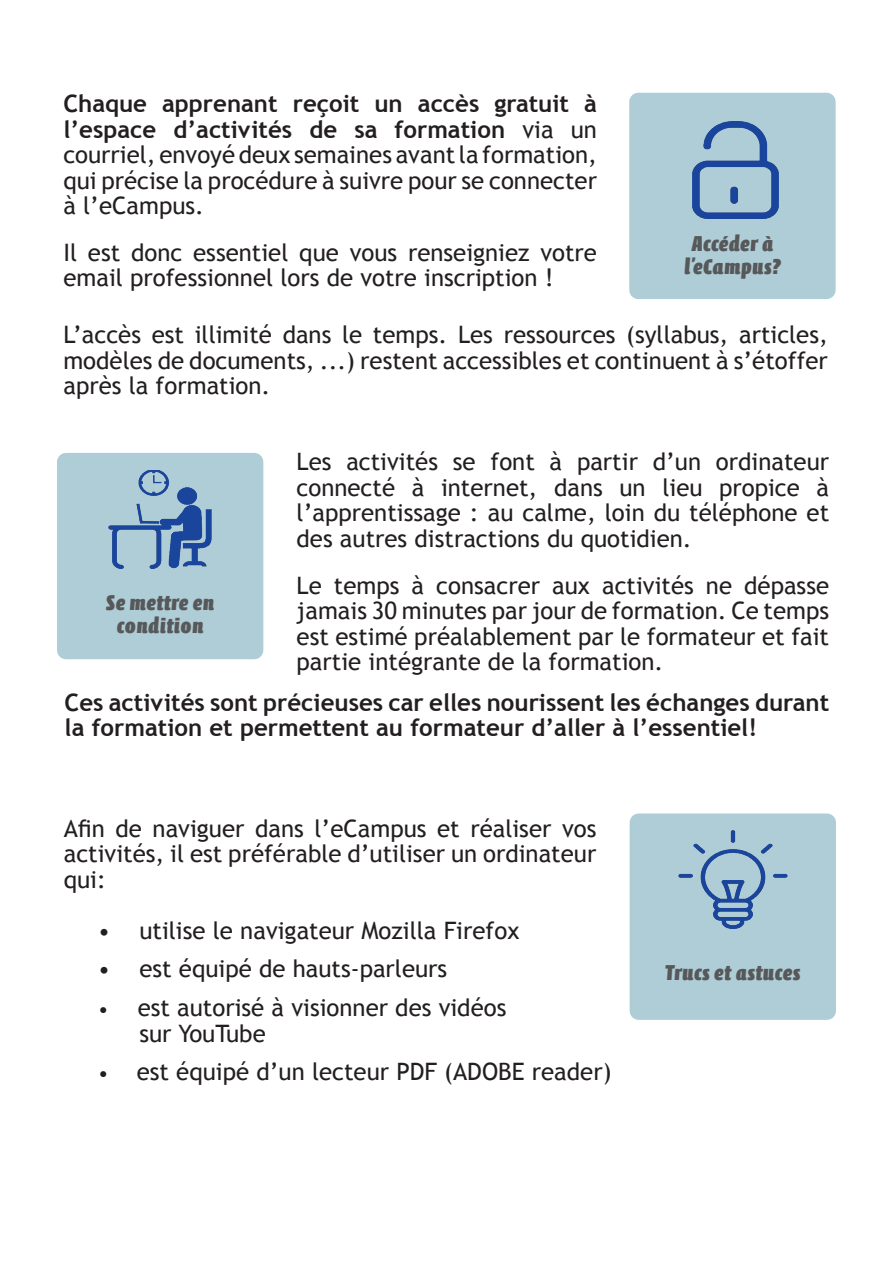
<style>
.page{position:relative;width:893px;height:1263px;background:#fff}
.page>*{position:absolute;margin:0;border:0;box-sizing:border-box;transform-origin:0 0}
.t1{font:24px/25.5px "Trebuchet MS";color:#231f20;text-align:justify}
.t2{font:700 24px/25.5px "Trebuchet MS";color:#231f20}
.t3{font:900 21.6px/23.1px "Calcite Pro";letter-spacing:.02em;color:#57585a;text-align:center}
.s1{font-weight:700}
.s2{font-size:21px}
</style>
<div class="page">
<div style="left:638px;top:102px;width:189px;height:188px;background:#afcdd6"></div>
<div style="left:629px;top:93px;width:207px;height:206px;border:18px solid #afcdd6"></div>
<img style="left:692px;top:122px;width:87px;height:97px">
<div style="left:639px;top:822px;width:188px;height:189px;background:#afcdd6"></div>
<div style="left:630px;top:813px;width:206px;height:207px;border:18px solid #afcdd6"></div>
<img style="left:676px;top:831px;width:113px;height:98px">
<div style="left:66px;top:462px;width:188px;height:188px;background:#afcdd6"></div>
<div style="left:57px;top:453px;width:206px;height:206px;border:18px solid #afcdd6"></div>
<img style="left:104px;top:470px;width:113px;height:98px">
<p class="t1" style="left:63px;top:91px;width:535px"><span class="s1">Chaque apprenant reçoit un accès gratuit à l’espace d’activités de sa formation</span> via un courriel, envoyé deux semaines avant la formation, qui précise la procédure à suivre pour se connecter à l’eCampus.</p>
<p class="t1" style="left:63px;top:240px;width:535px">Il est donc essentiel que vous renseigniez votre email professionnel lors de votre inscription !</p>
<p class="t3" style="left:684px;top:232px;width:98px">Accéder à l’eCampus?</p>
<p class="t1" style="left:63px;top:322px;width:766px">L’accès est illimité dans le temps. Les ressources (syllabus, articles, modèles de documents, ...) restent accessibles et continuent à s’étoffer après la formation.</p>
<p class="t1" style="left:297px;top:449px;width:534px">Les activités se font à partir d’un ordinateur connecté à internet, dans un lieu propice à l’apprentissage : au calme, loin du téléphone et des autres distractions du quotidien.</p>
<p class="t1" style="left:297px;top:573px;width:534px">Le temps à consacrer aux activités ne dépasse jamais 30 minutes par jour de formation. Ce temps est estimé préalablement par le formateur et fait partie intégrante de la formation.</p>
<p class="t2" style="left:65px;top:690px;width:766px">Ces activités sont précieuses car elles nourissent les échanges durant la formation et permettent au formateur d’aller à l’essentiel!</p>
<p class="t3" style="left:106px;top:591px;width:110px">Se mettre en condition</p>
<p class="t1" style="left:64px;top:816px;width:534px">Afin de naviguer dans l’eCampus et réaliser vos activités, il est préférable d’utiliser un ordinateur qui:</p>
<p class="t1" style="left:98px;top:918px;width:423px">• utilise le navigateur Mozilla Firefox</p>
<p class="t1" style="left:98px;top:956px;width:351px">• est équipé de hauts-parleurs</p>
<p class="t1" style="left:139px;top:995px;width:368px;text-indent:-42px"><span class="s2">•</span> est autorisé à visionner des vidéos sur YouTube</p>
<p class="t1" style="left:98px;top:1059px;width:515px"><span class="s2">•</span> est équipé d’un lecteur PDF (ADOBE reader)</p>
<p class="t3" style="left:665px;top:961px;width:137px">Trucs et astuces</p>
</div>
